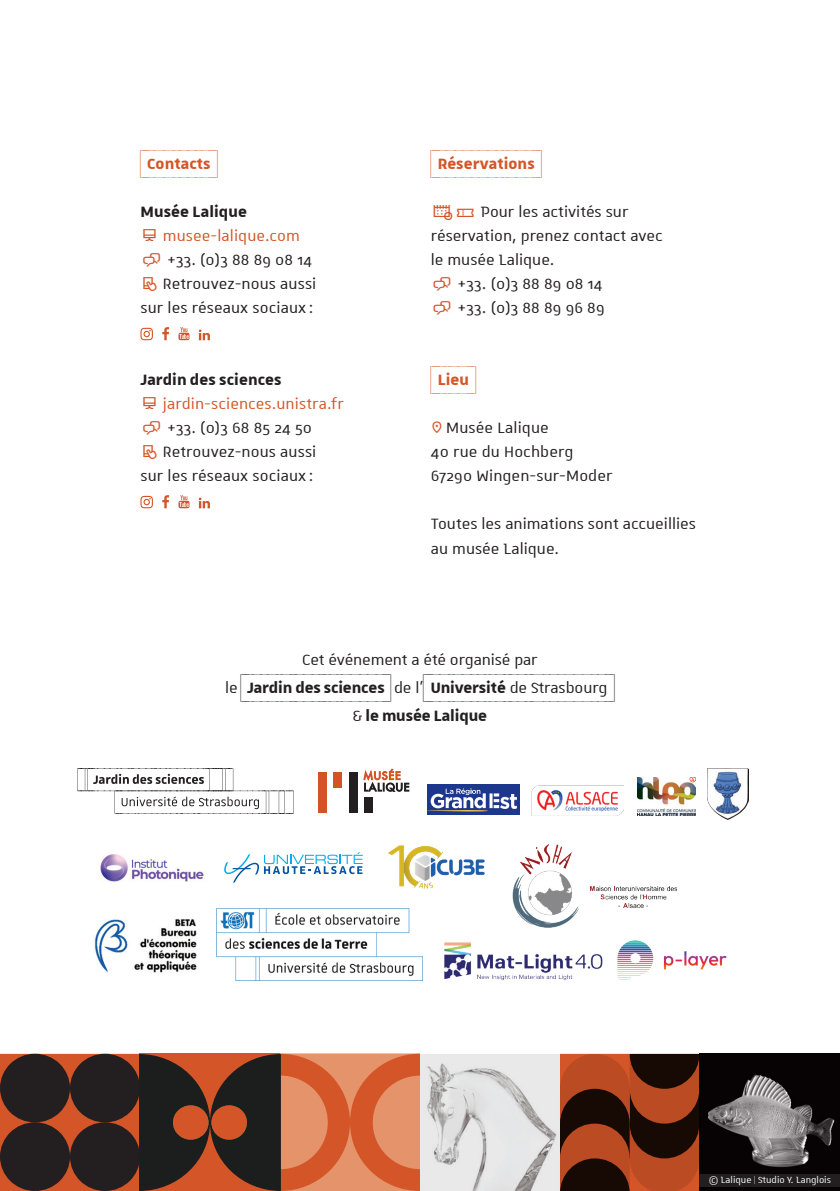
<style>
.page{position:relative;width:840px;height:1191px;background:#fff}
.page>*{position:absolute;margin:0;border:0;box-sizing:border-box;transform-origin:0 0}
.t1{font:20px/24px "Unistra A";letter-spacing:.005em;color:#231f20;text-align:right}
.t2{font:20px/24px "Unistra C";color:#231f20}
.t3{font:700 20px "Unistra Encadre";letter-spacing:-.005em;color:#231f20}
.t4{font:700 20px "Unistra A";letter-spacing:.005em;color:#231f20}
.t5{font:20px "Unistra A";letter-spacing:.005em;color:#d45527}
.t6{font:700 20px "Unistra Encadre";letter-spacing:.005em;color:#d45527}
.t7{font:12px "Unistra C";color:#fff}
.s1{font-family:"Unistra A";font-weight:400}
.s2{font-weight:400}
</style>
<div class="page">
<img style="left:699px;top:1053px;width:140px;height:138px">
<svg style="left:140px;top:328px;width:13px;height:12px"></svg>
<svg style="left:162px;top:327px;width:7px;height:13px"></svg>
<svg style="left:178px;top:327px;width:11px;height:13px"></svg>
<svg style="left:199px;top:329px;width:11px;height:11px"></svg>
<svg style="left:140px;top:496px;width:13px;height:12px"></svg>
<svg style="left:162px;top:495px;width:7px;height:13px"></svg>
<svg style="left:178px;top:495px;width:11px;height:13px"></svg>
<svg style="left:199px;top:497px;width:11px;height:11px"></svg>
<div style="left:699px;top:1174px;width:140px;height:13px;background:#231f20"></div>
<svg style="left:559px;top:1053px;width:140px;height:138px;background:#76341c"></svg>
<svg style="left:0;top:1053px;width:420px;height:138px;background:#7b4530"></svg>
<div style="left:211px;top:1105px;width:36px;height:34px;background:#d45527;border-radius:50%"></div>
<div style="left:173px;top:1105px;width:35px;height:34px;background:#d45527;border-radius:50%"></div>
<div style="left:427px;top:784px;width:92px;height:31px;background:#1c378c"></div>
<img style="left:500px;top:794px;width:16px;height:14px">
<svg style="left:424px;top:788px;width:63px;height:24px"></svg>
<hr style="left:489px;top:793px;width:3px;height:15px;background:#fff">
<svg style="left:493px;top:793px;width:6px;height:15px"></svg>
<div style="left:318px;top:772px;width:8px;height:40px;background:#d35325"></div>
<div style="left:349px;top:772px;width:8px;height:40px;background:#231f20"></div>
<div style="left:333px;top:772px;width:8px;height:15px;background:#d35325"></div>
<div style="left:364px;top:797px;width:8px;height:15px;background:#231f20"></div>
<svg style="left:363px;top:769px;width:46px;height:22px"></svg>
<img style="left:637px;top:777px;width:57px;height:38px">
<img style="left:707px;top:768px;width:41px;height:51px">
<img style="left:531px;top:785px;width:92px;height:30px">
<svg style="left:77px;top:768px;width:217px;height:45px"></svg>
<img style="left:100px;top:854px;width:104px;height:28px">
<svg style="left:224px;top:852px;width:138px;height:30px"></svg>
<img style="left:388px;top:845px;width:97px;height:44px">
<img style="left:512px;top:844px;width:165px;height:82px">
<img style="left:94px;top:919px;width:103px;height:54px">
<img style="left:217px;top:908px;width:205px;height:72px">
<img style="left:444px;top:926px;width:159px;height:55px">
<img style="left:617px;top:940px;width:110px;height:40px">
<svg style="left:420px;top:1054px;width:139px;height:137px;background:#dcdcdc"></svg>
<p class="t6" style="left:140px;top:150px;width:78px">(_CONTACTS_)</p>
<p class="t4" style="left:140px;top:201px;width:108px">Musée Lalique</p>
<p class="t5" style="left:163px;top:226px;width:138px">musee-lalique.com</p>
<p class="t1" style="left:140px;top:247px;width:177px">+33. (0)3 88 89 08 14<br>Retrouvez-nous aussi sur les réseaux sociaux:</p>
<p class="t4" style="left:140px;top:369px;width:142px">Jardin des sciences</p>
<p class="t5" style="left:163px;top:394px;width:182px">jardin-sciences.unistra.fr</p>
<p class="t1" style="left:140px;top:415px;width:177px">+33. (0)3 68 85 24 50<br>Retrouvez-nous aussi sur les réseaux sociaux:</p>
<p class="t6" style="left:430px;top:150px;width:112px">(_RÉSERVATIONS_)</p>
<p class="t2" style="left:430px;top:199px;width:233px;text-indent:50px">Pour les activités sur réservation, prenez contact avec le musée Lalique.</p>
<p class="t1" style="left:457px;top:271px;width:148px;text-align:left">+33. (0)3 88 89 08 14 +33. (0)3 88 89 96 89</p>
<p class="t6" style="left:430px;top:366px;width:46px">(_LIEU_)</p>
<p class="t1" style="left:430px;top:415px;width:183px;text-align:left;text-indent:15px">Musée Lalique<br>40 rue du Hochberg<br>67290 Wingen-sur-Moder</p>
<p class="t2" style="left:430px;top:511px;width:266px">Toutes les animations sont accueillies au musée Lalique.</p>
<p class="t1" style="left:302px;top:647px;width:237px">Cet événement a été organisé par</p>
<p class="t3" style="left:225px;top:673px;width:391px"><span class="s1">le</span> (_JARDIN_DES_SCIENCES_) <span class="s1">de l’</span><span class="s2">(_</span>UNIVERSITÉ<span class="s2">_DE_STRASBOURG_)</span></p>
<p class="t4" style="left:352px;top:704px;width:136px"><span class="s2">&amp;</span> le musée Lalique</p>
<p class="t7" style="left:708px;top:1174px;width:124px">© Lalique | Studio Y. Langlois</p>
</div>
